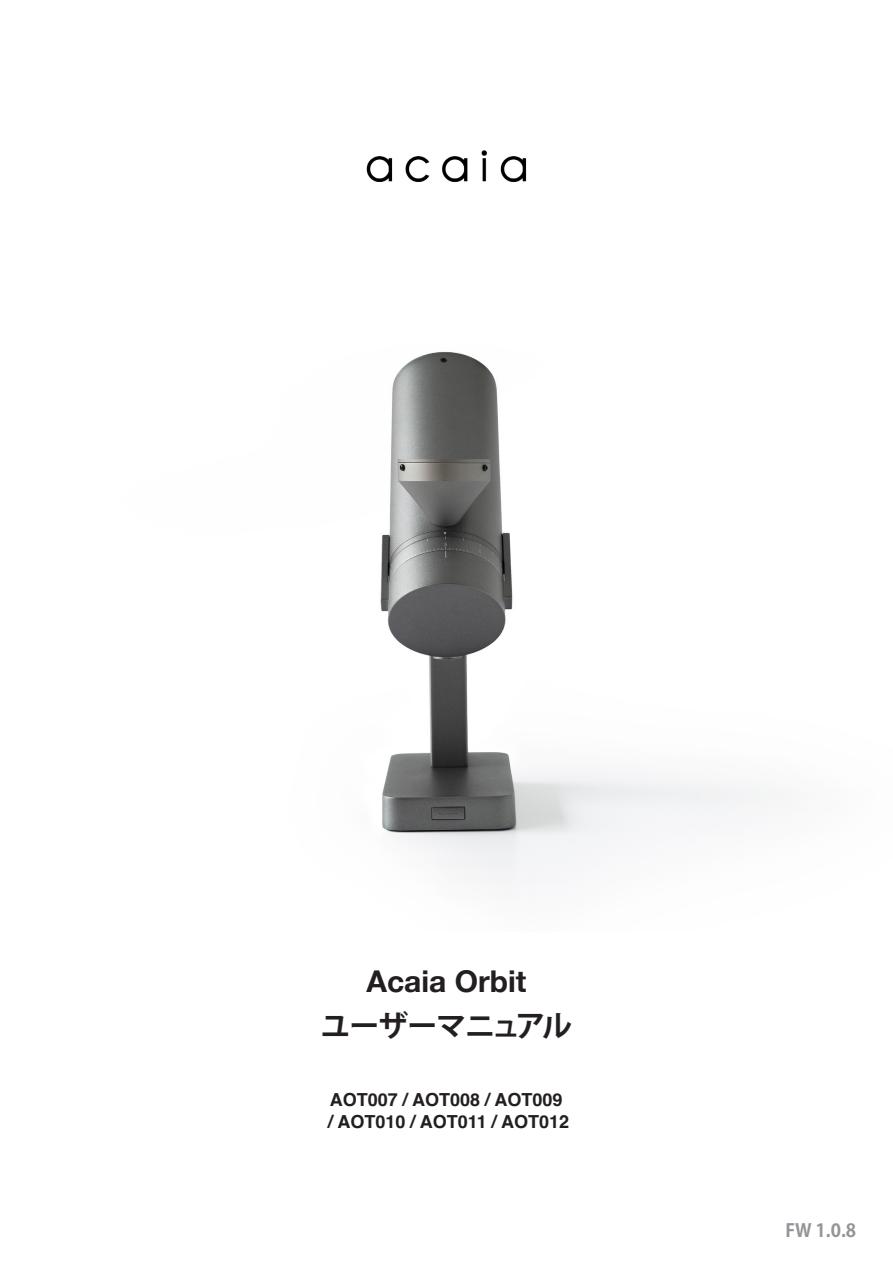
<style>
.page{position:relative;width:893px;height:1263px;background:#fff}
.page>*{position:absolute;margin:0;border:0;box-sizing:border-box;transform-origin:0 0}
.t1{font:700 30px "Helvetica Neue";color:#231f20}
.t2{font:700 30px "Koz Go Pr 6 N";letter-spacing:-.04em;color:#231f20}
.t3{font:700 18px "Helvetica";color:#231f20}
.t4{font:700 18px "Koz Go Pr 6 N";color:#939598}
</style>
<div class="page">
<img style="left:366px;top:150px;width:161px;height:32px">
<img style="left:380px;top:351px;width:402px;height:534px">
<p class="t1" style="left:366px;top:957px;width:161px">Acaia Orbit</p>
<p class="t2" style="left:320px;top:1009px;width:253px">ユーザーマニュアル</p>
<p class="t3" style="left:330px;top:1089px;width:234px">AOT007 / AOT008 / AOT009</p>
<p class="t3" style="left:328px;top:1110px;width:243px">/ AOT010 / AOT011 / AOT012</p>
<p class="t4" style="left:785px;top:1221px;width:72px">FW 1.0.8</p>
</div>
